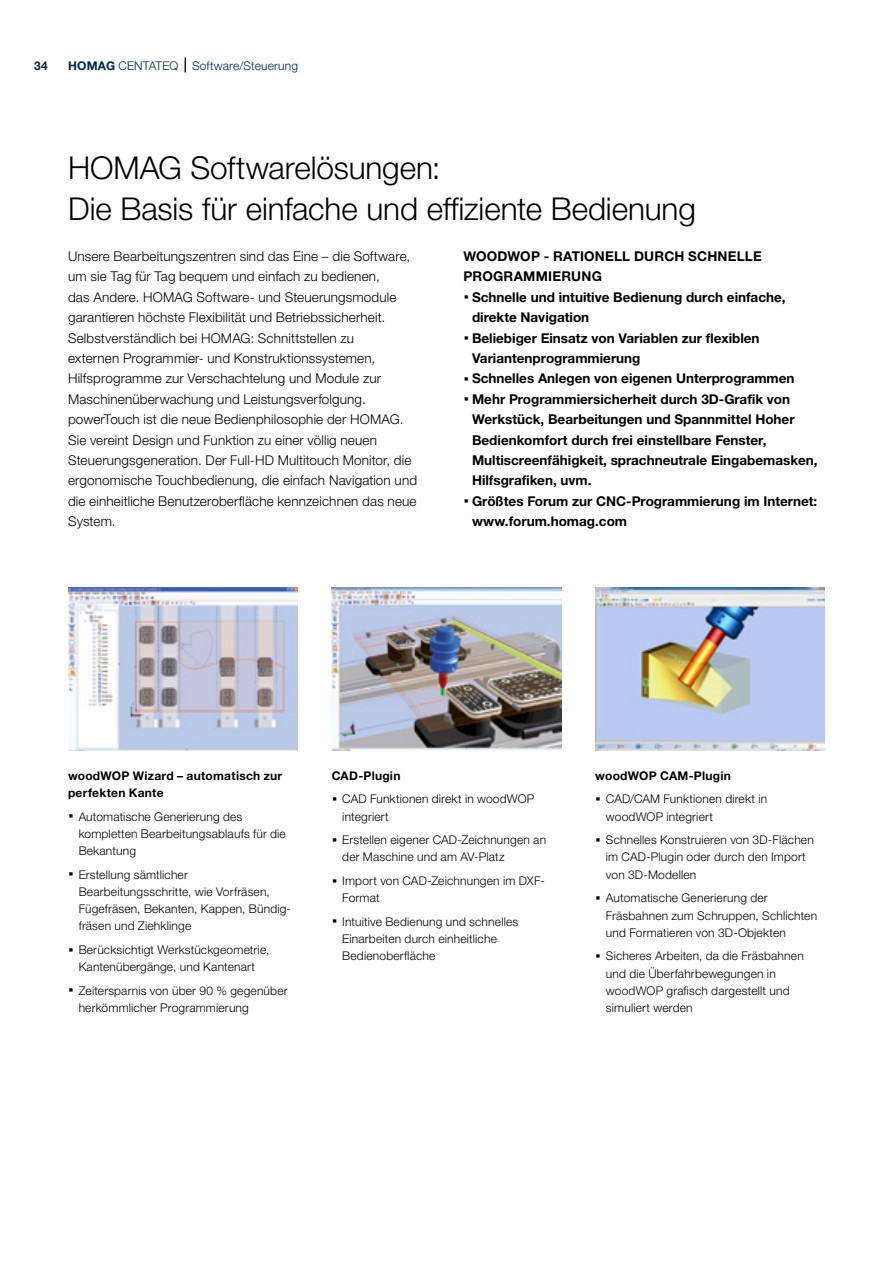
<style>
.page{position:relative;width:893px;height:1263px;background:#fff}
.page>*{position:absolute;margin:0;border:0;box-sizing:border-box;transform-origin:0 0}
._01_Headline_21pt_25{font:300 31.5px/40.8px "Helvetica Neue LTW1 G";letter-spacing:-.005em;color:#000}
._03_Copy_9pt_light{font:300 13.5px/20.4px "Helvetica Neue LTW1 G";letter-spacing:.01em;color:#000}
._03_Copy_9pt_light-2{font:700 13.5px/20.4px "Helvetica Neue LTW1 G";color:#000}
.t1{font:300 12px/17.2px "Helvetica Neue LTW1 G";letter-spacing:.015em;color:#000}
._05_BU_8Pt_13_6pt_Bu{font:700 12px/17.2px "Helvetica Neue LTW1 G";letter-spacing:.02em;color:#000}
.Musterseiten_Rubrike{font:300 12px "Helvetica Neue LTW1 G";letter-spacing:.015em;color:#00254b}
.t2{font:700 12px "Helvetica Neue LTW1 G";color:#00254b}
.s1{font-weight:700}
.s2{font-size:21px}
.s3{font-weight:700;font-size:21px}
</style>
<div class="page">
<img style="left:332px;top:587px;width:229px;height:164px">
<img style="left:68px;top:587px;width:230px;height:164px">
<img style="left:595px;top:587px;width:230px;height:163px">
<svg style="left:184px;top:58px;width:2px;height:14px"></svg>
<p class="t2" style="left:34px;top:58px;width:15px">34</p>
<p class="Musterseiten_Rubrike" style="left:68px;top:58px;width:232px"><span class="s1">HOMAG</span> CENTATEQ Software/Steuerung</p>
<p class="_01_Headline_21pt_25" style="left:68px;top:148px;width:629px">HOMAG Softwarelösungen:<br>Die Basis für einfache und effiziente Bedienung</p>
<p class="_03_Copy_9pt_light" style="left:68px;top:246px;width:344px">Unsere Bearbeitungszentren sind das Eine – die Software, um sie Tag für Tag bequem und einfach zu bedienen,<br>das Andere. HOMAG Software- und Steuerungsmodule garantieren höchste Flexibilität und Betriebssicherheit.<br>Selbstverständlich bei HOMAG: Schnittstellen zu<br>externen Programmier- und Konstruktionssystemen, Hilfsprogramme zur Verschachtelung und Module zur Maschinenüberwachung und Leistungsverfolgung.</p>
<p class="_03_Copy_9pt_light" style="left:68px;top:409px;width:351px">powerTouch ist die neue Bedienphilosophie der HOMAG.<br>Sie vereint Design und Funktion zu einer völlig neuen Steuerungsgeneration. Der Full-HD Multitouch Monitor, die ergonomische Touchbedienung, die einfach Navigation und die einheitliche Benutzeroberfläche kennzeichnen das neue System.</p>
<p class="_03_Copy_9pt_light-2" style="left:463px;top:246px;width:300px">WOODWOP - RATIONELL DURCH SCHNELLE<br>PROGRAMMIERUNG</p>
<p class="_03_Copy_9pt_light-2" style="left:472px;top:287px;width:315px;text-indent:-9px"><span class="s2">·</span> Schnelle und intuitive Bedienung durch einfache, direkte Navigation</p>
<p class="_03_Copy_9pt_light-2" style="left:472px;top:328px;width:289px;text-indent:-9px"><span class="s2">·</span> Beliebiger Einsatz von Variablen zur flexiblen<br>Variantenprogrammierung</p>
<p class="_03_Copy_9pt_light-2" style="left:463px;top:368px;width:333px"><span class="s2">·</span> Schnelles Anlegen von eigenen Unterprogrammen</p>
<p class="_03_Copy_9pt_light-2" style="left:472px;top:389px;width:347px;text-indent:-9px"><span class="s2">·</span> Mehr Programmiersicherheit durch 3D-Grafik von Werkstück, Bearbeitungen und Spannmittel Hoher Bedienkomfort durch frei einstellbare Fenster, Multiscreenfähigkeit, sprachneutrale Eingabemasken, Hilfsgrafiken, uvm.</p>
<p class="_03_Copy_9pt_light-2" style="left:472px;top:491px;width:347px;text-indent:-9px"><span class="s2">·</span> Größtes Forum zur CNC-Programmierung im Internet: www.forum.homag.com</p>
<p class="_05_BU_8Pt_13_6pt_Bu" style="left:68px;top:767px;width:216px">woodWOP Wizard – automatisch zur perfekten Kante</p>
<p class="t1" style="left:79px;top:808px;width:209px;text-indent:-11px"><span class="s3">·</span> Automatische Generierung des kompletten Bearbeitungsablaufs für die<br>Bekantung</p>
<p class="t1" style="left:79px;top:866px;width:212px;text-indent:-11px"><span class="s3">·</span> Erstellung sämtlicher<br>Bearbeitungsschritte, wie Vorfräsen,<br>Fügefräsen, Bekanten, Kappen, Bündig&shy;fräsen und Ziehklinge</p>
<p class="t1" style="left:68px;top:941px;width:203px;text-align:center"><span class="s3">·</span> Berücksichtigt Werkstückgeometrie,<br>Kantenübergänge, und Kantenart</p>
<p class="t1" style="left:79px;top:982px;width:210px;text-indent:-11px"><span class="s3">·</span> Zeitersparnis von über 90 % gegenüber herkömmlicher Programmierung</p>
<p class="_05_BU_8Pt_13_6pt_Bu" style="left:332px;top:767px;width:70px">CAD-Plugin</p>
<p class="t1" style="left:342px;top:790px;width:194px;text-indent:-11px"><span class="s3">·</span> CAD Funktionen direkt in woodWOP integriert</p>
<p class="t1" style="left:342px;top:831px;width:205px;text-indent:-11px"><span class="s3">·</span> Erstellen eigener CAD-Zeichnungen an der Maschine und am AV-Platz</p>
<p class="t1" style="left:342px;top:872px;width:204px;text-indent:-11px"><span class="s3">·</span> Import von CAD-Zeichnungen im DXF-<br>Format</p>
<p class="t1" style="left:342px;top:913px;width:178px;text-indent:-11px"><span class="s3">·</span> Intuitive Bedienung und schnelles<br>Einarbeiten durch einheitliche<br>Bedienoberfläche</p>
<p class="_05_BU_8Pt_13_6pt_Bu" style="left:595px;top:767px;width:137px">woodWOP CAM-Plugin</p>
<p class="t1" style="left:606px;top:790px;width:163px;text-indent:-11px"><span class="s3">·</span> CAD/CAM Funktionen direkt in woodWOP integriert</p>
<p class="t1" style="left:606px;top:831px;width:209px;text-indent:-11px"><span class="s3">·</span> Schnelles Konstruieren von 3D-Flächen im CAD-Plugin oder durch den Import von 3D-Modellen</p>
<p class="t1" style="left:606px;top:889px;width:213px;text-indent:-11px"><span class="s3">·</span> Automatische Generierung der<br>Fräsbahnen zum Schruppen, Schlichten und Formatieren von 3D-Objekten</p>
<p class="t1" style="left:606px;top:947px;width:199px;text-indent:-11px"><span class="s3">·</span> Sicheres Arbeiten, da die Fräsbahnen und die Überfahrbewegungen in woodWOP grafisch dargestellt und simuliert werden</p>
</div>
